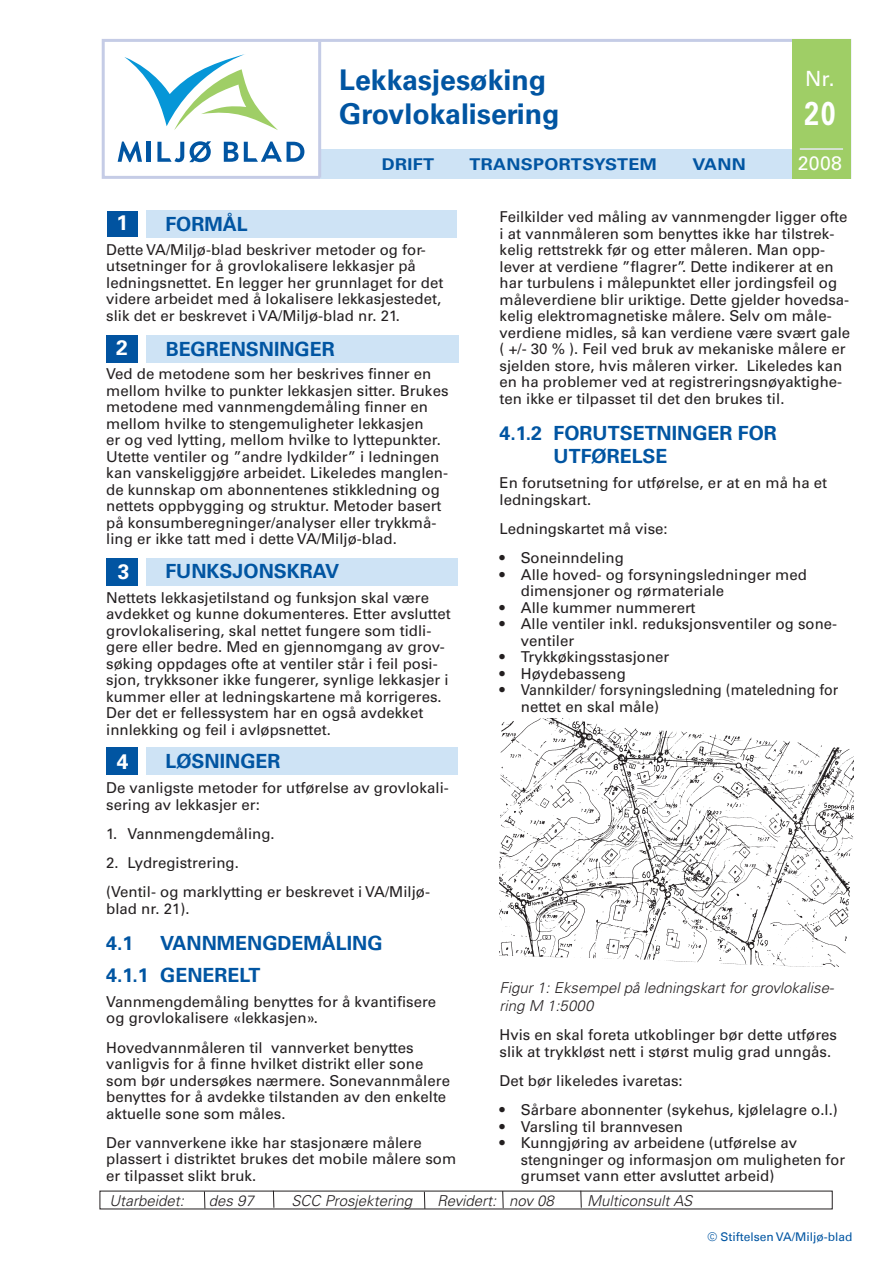
<style>
.page{position:relative;width:893px;height:1263px;background:#fff}
.page>*{position:absolute;margin:0;border:0;box-sizing:border-box;transform-origin:0 0}
.t1{font:700 33px "Univers LT";color:#fff;scale:.8 1}
.t2{font:700 28.5px "Univers LT";color:#0155a2}
.t3{font:700 21px "Univers LT";color:#fff}
.t4{font:21px "Univers LT";color:#fff}
.over-1{font:700 19.5px/23.4px "Univers LT";color:#0155a2}
.t5{font:19.5px "Univers LT";color:#fff}
.t6{font:700 16.2px "Univers LT";letter-spacing:.02em;color:#0155a2;scale:1.11 1}
.t7{font:15px/16.5px "Univers LT";color:#231f20}
.t8{font:italic 300 15px/18px "Univers LT";color:#231f20}
.OVER-2{font:12px "Univers Com 55 Roman";color:#0155a2}
</style>
<div class="page">
<div style="left:107px;top:212px;width:30px;height:25px;background:#0153a0"></div>
<div style="left:146px;top:211px;width:310px;height:27px;background:#cee3f5"></div>
<div style="left:106px;top:558px;width:31px;height:28px;background:#0155a2"></div>
<div style="left:146px;top:558px;width:311px;height:27px;background:#cee3f5"></div>
<div style="left:106px;top:748px;width:31px;height:27px;background:#0155a2"></div>
<div style="left:146px;top:747px;width:311px;height:28px;background:#cee3f5"></div>
<img style="left:500px;top:719px;width:353px;height:247px">
<div style="left:106px;top:336px;width:31px;height:27px;background:#0153a0"></div>
<div style="left:146px;top:336px;width:312px;height:27px;background:#cee3f5"></div>
<div style="left:102px;top:39px;width:749px;height:140px;border:3px solid #c5cce6"></div>
<div style="left:320px;top:149px;width:472px;height:30px;background:#cee3f5"></div>
<hr style="left:318px;top:41px;width:3px;height:137px;background:#c5cce6">
<svg style="left:204px;top:1191px;width:2px;height:18px"></svg>
<svg style="left:273px;top:1190px;width:2px;height:18px"></svg>
<svg style="left:424px;top:1191px;width:2px;height:18px"></svg>
<svg style="left:502px;top:1190px;width:2px;height:19px"></svg>
<svg style="left:124px;top:54px;width:154px;height:76px"></svg>
<svg style="left:118px;top:142px;width:24px;height:20px"></svg>
<hr style="left:147px;top:142px;width:4px;height:20px;background:#0155a2">
<svg style="left:157px;top:141px;width:54px;height:21px"></svg>
<svg style="left:224px;top:142px;width:14px;height:20px"></svg>
<svg style="left:244px;top:142px;width:60px;height:20px"></svg>
<svg style="left:580px;top:1190px;width:2px;height:18px"></svg>
<div style="left:792px;top:39px;width:59px;height:140px;background:#9fce66"></div>
<hr style="left:800px;top:148px;width:43px;height:2px;background:#e7e9f4">
<p class="t2" style="left:339px;top:63px;width:209px">Lekkasjesøking</p>
<p class="t2" style="left:339px;top:97px;width:222px">Grovlokalisering</p>
<p class="t6" style="left:382px;top:155px;width:49px">DRIFT</p>
<p class="t6" style="left:469px;top:155px;width:170px">TRANSPORTSYSTEM</p>
<p class="t6" style="left:693px;top:155px;width:50px">VANN</p>
<p class="t4" style="left:805px;top:66px;width:31px">Nr.</p>
<p class="t1" style="left:804px;top:94px;width:40px">20</p>
<p class="t5" style="left:798px;top:152px;width:46px">2008</p>
<p class="t3" style="left:116px;top:211px;width:13px">1</p>
<p class="over-1" style="left:165px;top:212px;width:84px">FORMÅL</p>
<p class="t7" style="left:106px;top:241px;width:339px">Dette VA/Miljø-blad beskriver metoder og for&shy;utsetninger for å grovlokalisere lekkasjer på ledningsnettet. En legger her grunnlaget for det videre arbeidet med å lokalisere lekkasjestedet, slik det er beskrevet i VA/Miljø-blad nr. 21.</p>
<p class="t3" style="left:116px;top:336px;width:13px">2</p>
<p class="over-1" style="left:166px;top:337px;width:171px">BEGRENSNINGER</p>
<p class="t7" style="left:106px;top:365px;width:344px">Ved de metodene som her beskrives finner en mellom hvilke to punkter lekkasjen sitter. Brukes metodene med vannmengdemåling finner en mellom hvilke to stengemuligheter lekkasjen<br>er og ved lytting, mellom hvilke to lyttepunkter.<br>Utette ventiler og ”andre lydkilder” i ledningen kan vanskeliggjøre arbeidet. Likeledes manglen&shy;de kunnskap om abonnentenes stikkledning og nettets oppbygging og struktur. Metoder basert på konsumberegninger/analyser eller trykkmå&shy;ling er ikke tatt med i dette VA/Miljø-blad.</p>
<p class="t3" style="left:118px;top:559px;width:13px">3</p>
<p class="over-1" style="left:165px;top:560px;width:175px">FUNKSJONSKRAV</p>
<p class="t7" style="left:106px;top:589px;width:346px">Nettets lekkasjetilstand og funksjon skal være avdekket og kunne dokumenteres. Etter avsluttet grovlokalisering, skal nettet fungere som tidli&shy;gere eller bedre. Med en gjennomgang av grov&shy;søking oppdages ofte at ventiler står i feil posi&shy;sjon, trykksoner ikke fungerer, synlige lekkasjer i kummer eller at ledningskartene må korrigeres.<br>Der det er fellessystem har en også avdekket innlekking og feil i avløpsnettet.</p>
<p class="t3" style="left:117px;top:750px;width:13px">4</p>
<p class="over-1" style="left:166px;top:749px;width:116px">LØSNINGER</p>
<p class="t7" style="left:106px;top:779px;width:344px">De vanligste metoder for utførelse av grovlokali&shy;sering av lekkasjer er:</p>
<p class="t7" style="left:106px;top:825px;width:170px">1. Vannmengdemåling.</p>
<p class="t7" style="left:106px;top:854px;width:134px">2. Lydregistrering.</p>
<p class="t7" style="left:106px;top:884px;width:325px">(Ventil- og marklytting er beskrevet i VA/Miljø&shy;blad nr. 21).</p>
<p class="over-1" style="left:106px;top:931px;width:29px">4.1</p>
<p class="over-1" style="left:160px;top:931px;width:224px">VANNMENGDEMÅLING</p>
<p class="over-1" style="left:106px;top:963px;width:155px">4.1.1 GENERELT</p>
<p class="t7" style="left:106px;top:993px;width:331px">Vannmengdemåling benyttes for å kvantifisere og grovlokalisere «lekkasjen».</p>
<p class="t7" style="left:106px;top:1039px;width:345px">Hovedvannmåleren til vannverket benyttes vanligvis for å finne hvilket distrikt eller sone som bør undersøkes nærmere. Sonevannmålere benyttes for å avdekke tilstanden av den enkelte aktuelle sone som måles.</p>
<p class="t7" style="left:106px;top:1134px;width:351px">Der vannverkene ikke har stasjonære målere plassert i distriktet brukes det mobile målere som er tilpasset slikt bruk.</p>
<p class="t7" style="left:500px;top:209px;width:352px">Feilkilder ved måling av vannmengder ligger ofte i at vannmåleren som benyttes ikke har tilstrek&shy;kelig rettstrekk før og etter måleren. Man opp&shy;lever at verdiene ”flagrer”. Dette indikerer at en har turbulens i målepunktet eller jordingsfeil og måleverdiene blir uriktige. Dette gjelder hovedsa&shy;kelig elektromagnetiske målere. Selv om måle&shy;verdiene midles, så kan verdiene være svært gale ( +/- 30 % ). Feil ved bruk av mekaniske målere er sjelden store, hvis måleren virker. Likeledes kan en ha problemer ved at registreringsnøyaktighe&shy;ten ikke er tilpasset til det den brukes til.</p>
<p class="over-1" style="left:554px;top:421px;width:225px;text-indent:-54px">4.1.2 FORUTSETNINGER FOR<br>UTFØRELSE</p>
<p class="t7" style="left:500px;top:475px;width:329px">En forutsetning for utførelse, er at en må ha et ledningskart.</p>
<p class="t7" style="left:500px;top:520px;width:170px">Ledningskartet må vise:</p>
<p class="t7" style="left:500px;top:550px;width:126px">• Soneinndeling</p>
<p class="t7" style="left:521px;top:566px;width:287px;text-indent:-21px">• Alle hoved- og forsyningsledninger med dimensjoner og rørmateriale</p>
<p class="t7" style="left:500px;top:599px;width:197px">• Alle kummer nummerert</p>
<p class="t7" style="left:521px;top:616px;width:318px;text-indent:-21px">• Alle ventiler inkl. reduksjonsventiler og sone&shy;ventiler</p>
<p class="t7" style="left:500px;top:649px;width:171px">• Trykkøkingsstasjoner</p>
<p class="t7" style="left:500px;top:665px;width:128px">• Høydebasseng</p>
<p class="t7" style="left:521px;top:682px;width:319px;text-indent:-21px">• Vannkilder/ forsyningsledning (mateledning for nettet en skal måle)</p>
<p class="t8" style="left:500px;top:979px;width:336px">Figur 1: Eksempel på ledningskart for grovlokalise&shy;ring M 1:5000</p>
<p class="t7" style="left:500px;top:1027px;width:339px">Hvis en skal foreta utkoblinger bør dette utføres slik at trykkløst nett i størst mulig grad unngås.</p>
<p class="t7" style="left:500px;top:1072px;width:185px">Det bør likeledes ivaretas:</p>
<p class="t7" style="left:500px;top:1102px;width:340px">• Sårbare abonnenter (sykehus, kjølelagre o.l.)</p>
<p class="t7" style="left:500px;top:1118px;width:185px">• Varsling til brannvesen</p>
<p class="t7" style="left:521px;top:1135px;width:326px;text-indent:-21px">• Kunngjøring av arbeidene (utførelse av stengninger og informasjon om muligheten for grumset vann etter avsluttet arbeid)</p>
<p class="t8" style="left:109px;top:1192px;width:76px">Utarbeidet:</p>
<p class="t8" style="left:209px;top:1192px;width:47px">des 97</p>
<p class="t8" style="left:291px;top:1192px;width:122px">SCC Prosjektering</p>
<p class="t8" style="left:437px;top:1192px;width:118px">Revidert: nov 08</p>
<p class="t8" style="left:587px;top:1192px;width:107px">Multiconsult AS</p>
<p class="OVER-2" style="left:707px;top:1230px;width:146px">© Stiftelsen VA/Miljø-blad</p>
</div>
